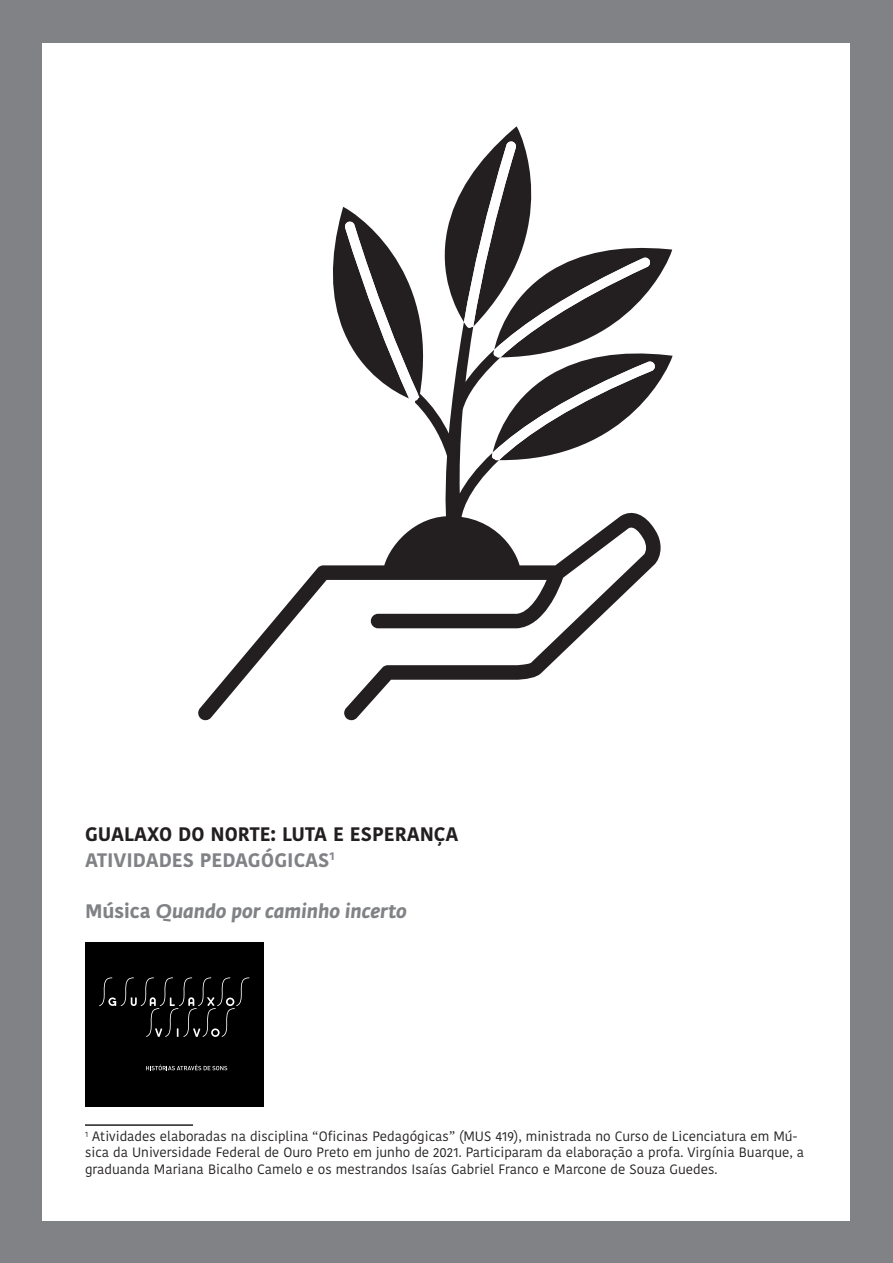
<style>
.page{position:relative;width:893px;height:1263px;background:#808285}
.page>*{position:absolute;margin:0;border:0;box-sizing:border-box;transform-origin:0 0}
.t1{font:700 19.5px/25.5px "Kohinoor Telugu";color:#231f20}
.t2{font:italic 700 19.5px "Fedra Sans Std";color:#808285}
.t3{font:13.5px/16.2px "Kohinoor Telugu";color:#231f20}
.s1{color:#808285}
.s2{font-family:"Kohinoor Telugu";font-style:normal}
</style>
<div class="page">
<div style="left:43px;top:43px;width:807px;height:1177px;background:#fff"></div>
<svg style="left:198px;top:565px;width:447px;height:155px"></svg>
<svg style="left:329px;top:126px;width:344px;height:448px"></svg>
<hr style="left:85px;top:1124px;width:108px;height:2px;background:#231f20">
<div style="left:85px;top:942px;width:179px;height:165px;background:#000"></div>
<svg style="left:99px;top:977px;width:150px;height:60px"></svg>
<svg style="left:146px;top:1064px;width:81px;height:6px"></svg>
<h1 class="t1" style="left:85px;top:822px;width:375px">GUALAXO DO NORTE: LUTA E ESPERANÇA<br><span class="s1">ATIVIDADES PEDAGÓGICAS</span><sup>1</sup></h1>
<h1 class="t2" style="left:85px;top:899px;width:323px"><span class="s2">Música</span> Quando por caminho incerto</h1>
<p class="t3" style="left:85px;top:1128px;width:721px"><sup>1</sup> Atividades elaboradas na disciplina “Oficinas Pedagógicas” (MUS 419), ministrada no Curso de Licenciatura em Mú&shy;sica da Universidade Federal de Ouro Preto em junho de 2021. Participaram da elaboração a profa. Virgínia Buarque, a graduanda Mariana Bicalho Camelo e os mestrandos Isaías Gabriel Franco e Marcone de Souza Guedes.</p>
</div>
